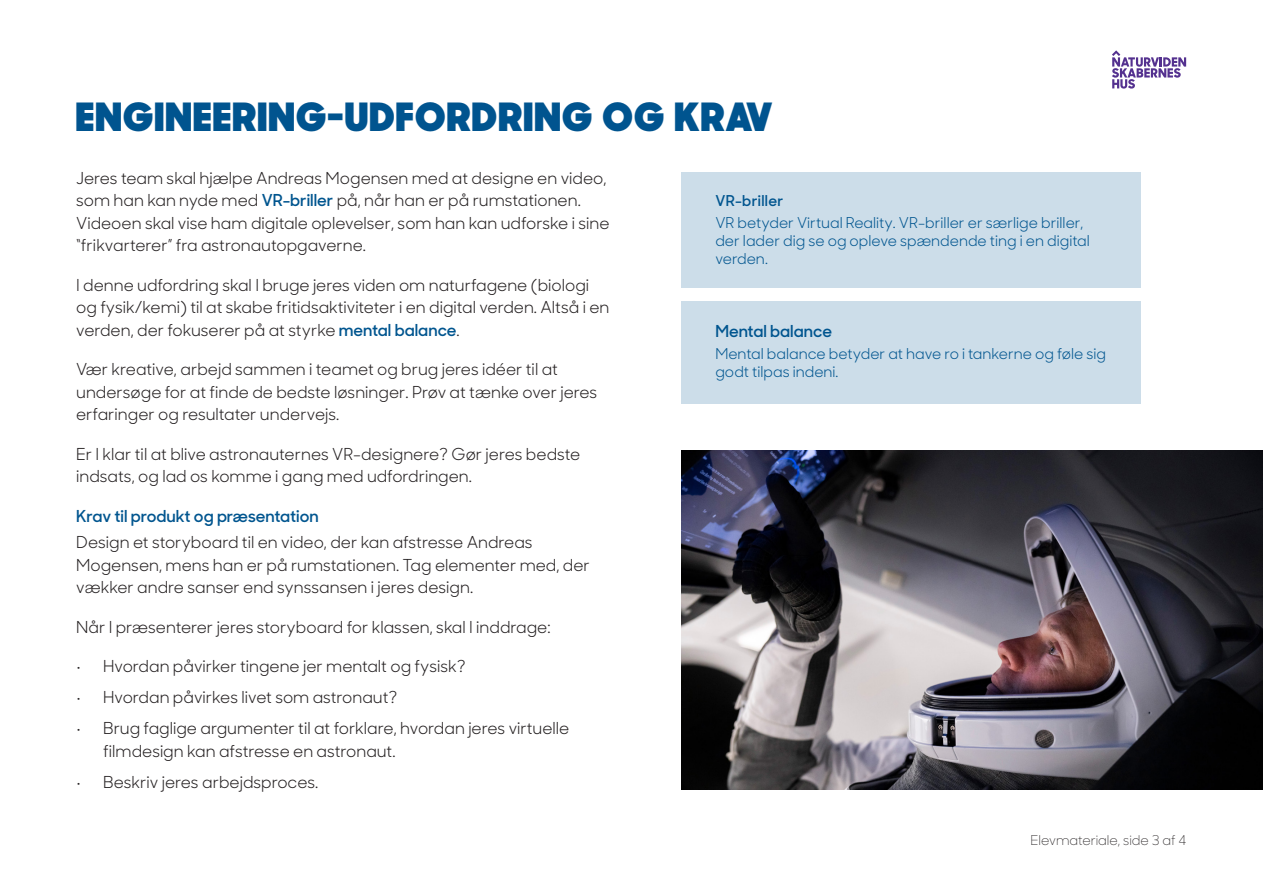
<style>
.page{position:relative;width:1263px;height:893px;background:#fff}
.page>*{position:absolute;margin:0;border:0;box-sizing:border-box;transform-origin:0 0}
.Overskrift{font:900 39px "Sharp Sans Display No 1";letter-spacing:.05em;color:#00548f}
.Brødtekst{font:16.5px/22.5px "Sharp Sans Display No 1";color:#231f20}
.Brødtekst-2{font:600 16.5px "Sharp Sans Display No 1";color:#00558f}
.Brødtekst-3{font:15px/18px "Sharp Sans Display No 1";color:#00558f}
.Brødtekst-4{font:600 15px "Sharp Sans Display No 1";letter-spacing:.02em;color:#00558f}
.t1{font:300 13.5px "Sharp Sans Display No 1";color:#231f20}
.s1{font-weight:600;color:#00558f}
</style>
<div class="page">
<svg style="left:1112px;top:50px;width:74px;height:39px"></svg>
<div style="left:682px;top:172px;width:459px;height:116px;background:#ccdde9"></div>
<div style="left:682px;top:302px;width:459px;height:102px;background:#ccdde9"></div>
<img style="left:682px;top:450px;width:581px;height:339px">
<p class="Overskrift" style="left:76px;top:89px;width:697px">ENGINEERING-UDFORDRING OG KRAV</p>
<p class="Brødtekst" style="left:76px;top:165px;width:535px">Jeres team skal hjælpe Andreas Mogensen med at designe en video, som han kan nyde med <span class="s1">VR-briller</span> på, når han er på rumstationen.<br>Videoen skal vise ham digitale oplevelser, som han kan udforske i sine “frikvarterer” fra astronautopgaverne.</p>
<p class="Brødtekst" style="left:76px;top:272px;width:535px">I denne udfordring skal I bruge jeres viden om naturfagene (biologi og fysik/kemi) til at skabe fritidsaktiviteter i en digital verden. Altså i en verden, der fokuserer på at styrke <span class="s1">mental balance</span>.</p>
<p class="Brødtekst" style="left:76px;top:357px;width:523px">Vær kreative, arbejd sammen i teamet og brug jeres idéer til at undersøge for at finde de bedste løsninger. Prøv at tænke over jeres erfaringer og resultater undervejs.</p>
<p class="Brødtekst" style="left:76px;top:441px;width:506px">Er I klar til at blive astronauternes VR-designere? Gør jeres bedste indsats, og lad os komme i gang med udfordringen.</p>
<p class="Brødtekst-2" style="left:76px;top:503px;width:244px">Krav til produkt og præsentation</p>
<p class="Brødtekst" style="left:76px;top:530px;width:515px">Design et storyboard til en video, der kan afstresse Andreas<br>Mogensen, mens han er på rumstationen. Tag elementer med, der vækker andre sanser end synssansen i jeres design.</p>
<p class="Brødtekst" style="left:76px;top:614px;width:476px">Når I præsenterer jeres storyboard for klassen, skal I inddrage:</p>
<p class="Brødtekst" style="left:76px;top:654px;width:391px">• Hvordan påvirker tingene jer mentalt og fysisk?</p>
<p class="Brødtekst" style="left:76px;top:685px;width:323px">• Hvordan påvirkes livet som astronaut?</p>
<p class="Brødtekst" style="left:103px;top:716px;width:468px;text-indent:-27px">• Brug faglige argumenter til at forklare, hvordan jeres virtuelle filmdesign kan afstresse en astronaut.</p>
<p class="Brødtekst" style="left:76px;top:769px;width:244px">• Beskriv jeres arbejdsproces.</p>
<p class="Brødtekst-4" style="left:715px;top:189px;width:69px">VR-briller</p>
<p class="Brødtekst-3" style="left:715px;top:212px;width:376px">VR betyder Virtual Reality. VR-briller er særlige briller, der lader dig se og opleve spændende ting i en digital verden.</p>
<p class="Brødtekst-2" style="left:715px;top:318px;width:118px">Mental balance</p>
<p class="Brødtekst-3" style="left:715px;top:343px;width:392px">Mental balance betyder at have ro i tankerne og føle sig godt tilpas indeni.</p>
<p class="t1" style="left:1030px;top:830px;width:157px">Elevmateriale, side 3 af 4</p>
</div>
